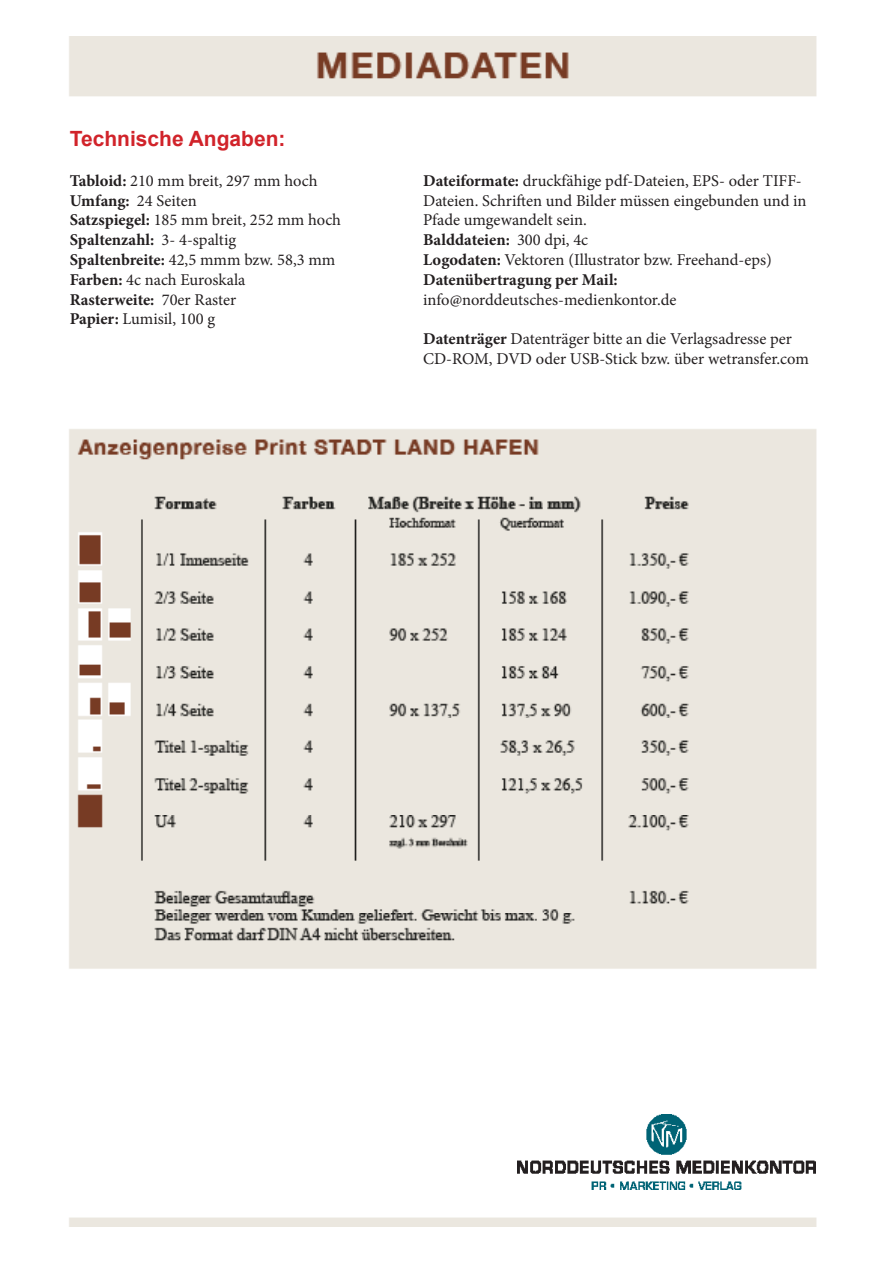
<style>
.page{position:relative;width:893px;height:1263px;background:#fff}
.page>*{position:absolute;margin:0;border:0;box-sizing:border-box;transform-origin:0 0}
.t1{font:700 21px "Arial";color:#d1232a}
.t2{font:16.5px/19.8px "Minion Pro";color:#231f20}
.t3{font:700 16.5px "Minion Pro";letter-spacing:-.005em;color:#231f20}
.s1{font-weight:700}
.s2{font-weight:400}
</style>
<div class="page">
<img style="left:69px;top:36px;width:748px;height:1191px">
<div style="left:518px;top:1118px;width:341px;height:91px;background:#fff"></div>
<img style="left:518px;top:1114px;width:297px;height:75px">
<div style="left:70px;top:131px;width:745px;height:237px;background:#fff"></div>
<div style="left:423px;top:131px;width:392px;height:261px;background:#fff"></div>
<p class="t1" style="left:70px;top:125px;width:217px">Technische Angaben:</p>
<p class="t2" style="left:70px;top:171px;width:249px"><span class="s1">Tabloid:</span> 210 mm breit, 297 mm hoch</p>
<p class="t2" style="left:70px;top:191px;width:129px"><span class="s1">Umfang:</span> 24 Seiten</p>
<p class="t2" style="left:70px;top:210px;width:273px"><span class="s1">Satzspiegel:</span> 185 mm breit, 252 mm hoch</p>
<p class="t3" style="left:70px;top:228px;width:168px">Spaltenzahl: <span class="s2">3- 4-spaltig</span></p>
<p class="t2" style="left:70px;top:250px;width:267px"><span class="s1">Spaltenbreite:</span> 42,5 mmm bzw. 58,3 mm</p>
<p class="t2" style="left:70px;top:270px;width:177px"><span class="s1">Farben:</span> 4c nach Euroskala</p>
<p class="t3" style="left:70px;top:288px;width:168px">Rasterweite: <span class="s2">70er Raster</span></p>
<p class="t2" style="left:70px;top:309px;width:147px"><span class="s1">Papier:</span> Lumisil, 100 g</p>
<p class="t2" style="left:423px;top:171px;width:380px"><span class="s1">Dateiformate:</span> druckfähige pdf-Dateien, EPS- oder TIFF-</p>
<p class="t2" style="left:423px;top:191px;width:385px">Dateien. Schriften und Bilder müssen eingebunden und in<br>Pfade umgewandelt sein.</p>
<p class="t3" style="left:423px;top:228px;width:167px">Balddateien: <span class="s2">300 dpi, 4c</span></p>
<p class="t2" style="left:423px;top:250px;width:350px"><span class="s1">Logodaten:</span> Vektoren (Illustrator bzw. Freehand-eps)</p>
<p class="t3" style="left:423px;top:268px;width:196px">Datenübertragung per Mail:</p>
<p class="t2" style="left:423px;top:290px;width:255px">info@norddeutsches-medienkontor.de</p>
<p class="t2" style="left:423px;top:329px;width:387px"><span class="s1">Datenträger</span> Datenträger bitte an die Verlagsadresse per<br>CD-ROM, DVD oder USB-Stick bzw. über wetransfer.com</p>
</div>
